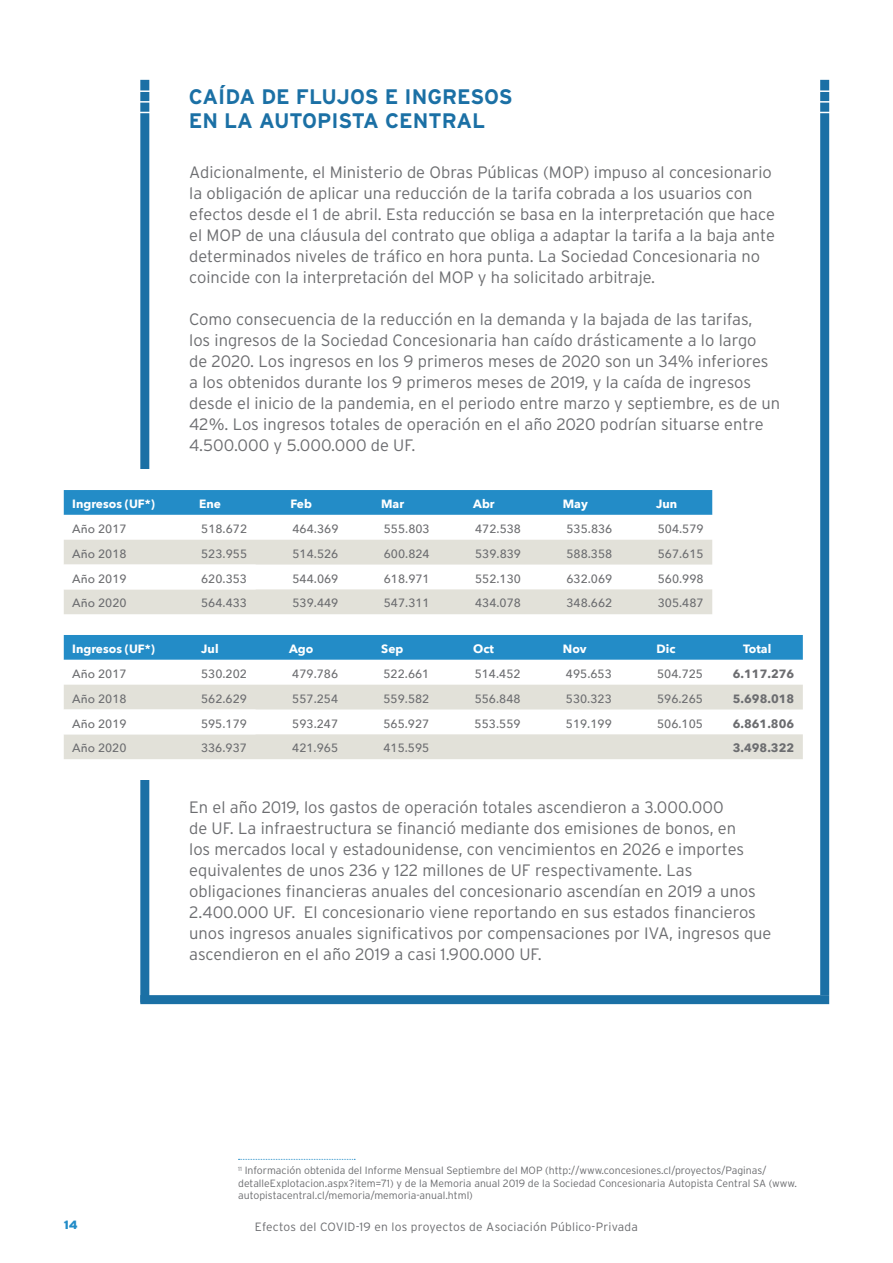
<style>
.page{position:relative;width:893px;height:1263px;background:#fff}
.page>*{position:absolute;margin:0;border:0;box-sizing:border-box;transform-origin:0 0}
.t1{font:700 21px/24px "Interstate";color:#1b70a5}
.t2{font:300 16.5px/21px "Interstate";color:#6c6d70}
.t3{font:500 12px "Avenir Next";color:#6c6d70}
.t4{font:700 12px "Avenir Next";color:#fff}
.t5{font:300 12px "Interstate";letter-spacing:.02em;color:#6c6d70}
.t6{font:700 12px "Avenir Next";color:#6c6d70}
.t7{font:900 12px "Interstate";color:#238cc7}
.t8{font:300 10.5px/12.6px "Interstate";color:#6c6d70}
</style>
<div class="page">
<div style="left:140px;top:80px;width:9px;height:922px;background:#1b70a5"></div>
<div style="left:140px;top:995px;width:689px;height:9px;background:#1b70a5"></div>
<div style="left:820px;top:80px;width:9px;height:915px;background:#1b70a5"></div>
<div style="left:123px;top:469px;width:43px;height:311px;background:#fff"></div>
<svg style="left:238px;top:1159px;width:117px;height:1px"></svg>
<div style="left:64px;top:490px;width:648px;height:25px;background:#238cc7"></div>
<svg style="left:64px;top:539px;width:648px;height:1px"></svg>
<svg style="left:64px;top:540px;width:648px;height:74px;fill:#e2e1d9"></svg>
<svg style="left:64px;top:564px;width:192px;height:25px"></svg>
<div style="left:64px;top:635px;width:739px;height:25px;background:#238cc7"></div>
<svg style="left:64px;top:684px;width:739px;height:1px"></svg>
<svg style="left:64px;top:685px;width:739px;height:74px;fill:#e2e1d9"></svg>
<svg style="left:64px;top:709px;width:192px;height:25px"></svg>
<svg style="left:140px;top:101px;width:10px;height:2px"></svg>
<svg style="left:140px;top:90px;width:10px;height:2px"></svg>
<svg style="left:820px;top:101px;width:10px;height:2px"></svg>
<svg style="left:820px;top:90px;width:10px;height:2px"></svg>
<p class="t1" style="left:189px;top:84px;width:325px">CAÍDA DE FLUJOS E INGRESOS<br>EN LA AUTOPISTA CENTRAL</p>
<p class="t2" style="left:189px;top:162px;width:587px">Adicionalmente, el Ministerio de Obras Públicas (MOP) impuso al concesionario la obligación de aplicar una reducción de la tarifa cobrada a los usuarios con efectos desde el 1 de abril. Esta reducción se basa en la interpretación que hace el MOP de una cláusula del contrato que obliga a adaptar la tarifa a la baja ante determinados niveles de tráfico en hora punta. La Sociedad Concesionaria no coincide con la interpretación del MOP y ha solicitado arbitraje.</p>
<p class="t2" style="left:189px;top:309px;width:593px">Como consecuencia de la reducción en la demanda y la bajada de las tarifas,<br>los ingresos de la Sociedad Concesionaria han caído drásticamente a lo largo<br>de 2020. Los ingresos en los 9 primeros meses de 2020 son un 34% inferiores a los obtenidos durante los 9 primeros meses de 2019, y la caída de ingresos desde el inicio de la pandemia, en el periodo entre marzo y septiembre, es de un 42%. Los ingresos totales de operación en el año 2020 podrían situarse entre 4.500.000 y 5.000.000 de UF.</p>
<p class="t4" style="left:72px;top:493px;width:84px">Ingresos (UF*)</p>
<p class="t4" style="left:199px;top:493px;width:23px">Ene</p>
<p class="t4" style="left:291px;top:493px;width:23px">Feb</p>
<p class="t4" style="left:381px;top:493px;width:25px">Mar</p>
<p class="t4" style="left:473px;top:493px;width:23px">Abr</p>
<p class="t4" style="left:563px;top:493px;width:27px">May</p>
<p class="t4" style="left:656px;top:493px;width:23px">Jun</p>
<p class="t3" style="left:72px;top:518px;width:56px">Año 2017</p>
<p class="t3" style="left:201px;top:518px;width:47px">518.672</p>
<p class="t3" style="left:292px;top:518px;width:47px">464.369</p>
<p class="t3" style="left:384px;top:518px;width:47px">555.803</p>
<p class="t3" style="left:475px;top:518px;width:47px">472.538</p>
<p class="t3" style="left:566px;top:518px;width:47px">535.836</p>
<p class="t3" style="left:658px;top:518px;width:47px">504.579</p>
<p class="t3" style="left:72px;top:543px;width:56px">Año 2018</p>
<p class="t3" style="left:201px;top:543px;width:47px">523.955</p>
<p class="t3" style="left:292px;top:543px;width:47px">514.526</p>
<p class="t3" style="left:384px;top:543px;width:47px">600.824</p>
<p class="t3" style="left:475px;top:543px;width:47px">539.839</p>
<p class="t3" style="left:566px;top:543px;width:47px">588.358</p>
<p class="t3" style="left:658px;top:543px;width:47px">567.615</p>
<p class="t3" style="left:72px;top:568px;width:56px">Año 2019</p>
<p class="t3" style="left:201px;top:568px;width:47px">620.353</p>
<p class="t3" style="left:292px;top:568px;width:47px">544.069</p>
<p class="t3" style="left:384px;top:568px;width:47px">618.971</p>
<p class="t3" style="left:475px;top:568px;width:47px">552.130</p>
<p class="t3" style="left:566px;top:568px;width:47px">632.069</p>
<p class="t3" style="left:658px;top:568px;width:47px">560.998</p>
<p class="t3" style="left:72px;top:593px;width:56px">Año 2020</p>
<p class="t3" style="left:201px;top:593px;width:47px">564.433</p>
<p class="t3" style="left:292px;top:593px;width:47px">539.449</p>
<p class="t3" style="left:384px;top:593px;width:47px">547.311</p>
<p class="t3" style="left:475px;top:593px;width:47px">434.078</p>
<p class="t3" style="left:566px;top:593px;width:47px">348.662</p>
<p class="t3" style="left:658px;top:593px;width:47px">305.487</p>
<p class="t4" style="left:72px;top:638px;width:84px">Ingresos (UF*)</p>
<p class="t4" style="left:201px;top:638px;width:19px">Jul</p>
<p class="t4" style="left:289px;top:638px;width:26px">Ago</p>
<p class="t4" style="left:381px;top:638px;width:24px">Sep</p>
<p class="t4" style="left:473px;top:638px;width:22px">Oct</p>
<p class="t4" style="left:563px;top:638px;width:25px">Nov</p>
<p class="t4" style="left:657px;top:638px;width:20px">Dic</p>
<p class="t4" style="left:743px;top:638px;width:30px">Total</p>
<p class="t3" style="left:72px;top:663px;width:56px">Año 2017</p>
<p class="t3" style="left:201px;top:663px;width:47px">530.202</p>
<p class="t3" style="left:292px;top:663px;width:47px">479.786</p>
<p class="t3" style="left:383px;top:663px;width:47px">522.661</p>
<p class="t3" style="left:475px;top:663px;width:47px">514.452</p>
<p class="t3" style="left:566px;top:663px;width:47px">495.653</p>
<p class="t3" style="left:657px;top:663px;width:47px">504.725</p>
<p class="t6" style="left:733px;top:663px;width:63px">6.117.276</p>
<p class="t3" style="left:72px;top:688px;width:56px">Año 2018</p>
<p class="t3" style="left:201px;top:688px;width:47px">562.629</p>
<p class="t3" style="left:292px;top:688px;width:47px">557.254</p>
<p class="t3" style="left:383px;top:688px;width:47px">559.582</p>
<p class="t3" style="left:475px;top:688px;width:47px">556.848</p>
<p class="t3" style="left:566px;top:688px;width:47px">530.323</p>
<p class="t3" style="left:657px;top:688px;width:47px">596.265</p>
<p class="t6" style="left:733px;top:688px;width:63px">5.698.018</p>
<p class="t3" style="left:72px;top:713px;width:56px">Año 2019</p>
<p class="t3" style="left:201px;top:713px;width:47px">595.179</p>
<p class="t3" style="left:292px;top:713px;width:47px">593.247</p>
<p class="t3" style="left:383px;top:713px;width:47px">565.927</p>
<p class="t3" style="left:475px;top:713px;width:47px">553.559</p>
<p class="t3" style="left:566px;top:713px;width:47px">519.199</p>
<p class="t3" style="left:657px;top:713px;width:47px">506.105</p>
<p class="t6" style="left:733px;top:713px;width:63px">6.861.806</p>
<p class="t3" style="left:72px;top:738px;width:56px">Año 2020</p>
<p class="t3" style="left:201px;top:738px;width:47px">336.937</p>
<p class="t3" style="left:292px;top:738px;width:47px">421.965</p>
<p class="t3" style="left:383px;top:738px;width:47px">415.595</p>
<p class="t6" style="left:733px;top:738px;width:63px">3.498.322</p>
<p class="t2" style="left:189px;top:796px;width:584px">En el año 2019, los gastos de operación totales ascendieron a 3.000.000<br>de UF. La infraestructura se financió mediante dos emisiones de bonos, en<br>los mercados local y estadounidense, con vencimientos en 2026 e importes equivalentes de unos 236 y 122 millones de UF respectivamente. Las obligaciones financieras anuales del concesionario ascendían en 2019 a unos 2.400.000 UF. El concesionario viene reportando en sus estados financieros unos ingresos anuales significativos por compensaciones por IVA, ingresos que ascendieron en el año 2019 a casi 1.900.000 UF.</p>
<p class="t8" style="left:238px;top:1164px;width:560px"><sup>11</sup> Información obtenida del Informe Mensual Septiembre del MOP (http://www.concesiones.cl/proyectos/Paginas/ detalleExplotacion.aspx?item=71) y de la Memoria anual 2019 de la Sociedad Concesionaria Autopista Central SA (www. autopistacentral.cl/memoria/memoria-anual.html)</p>
<p class="t7" style="left:64px;top:1217px;width:15px">14</p>
<p class="t5" style="left:255px;top:1220px;width:385px">Efectos del COVID-19 en los proyectos de Asociación Público-Privada</p>
</div>
